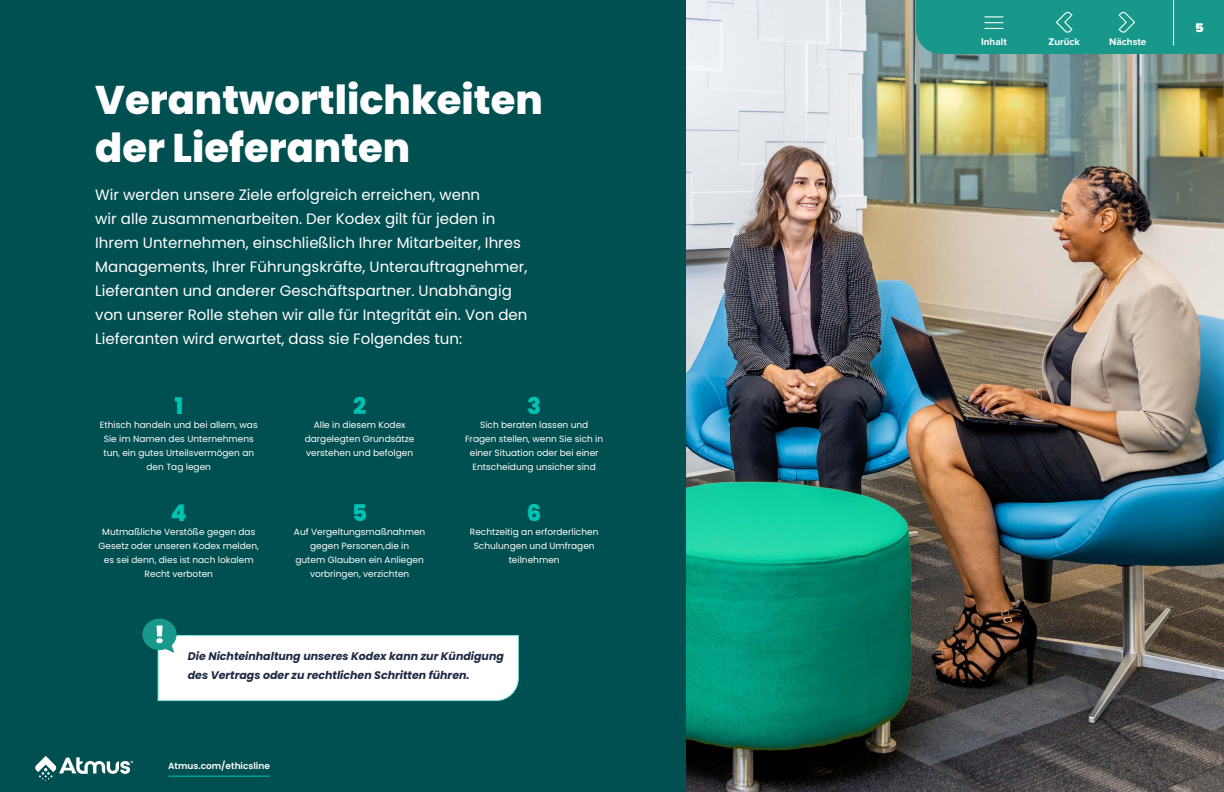
<style>
.page{position:relative;width:1224px;height:792px;background:#fff}
.page>*{position:absolute;margin:0;border:0;box-sizing:border-box;transform-origin:0 0}
.t1{font:800 40px/48px "Poppins";color:#fff}
.t2{font:800 23px "Poppins";color:#00c4b3}
.t3{font:15px/24px "Poppins";color:#fff}
.t4{font:900 13px "Proxima Nova";color:#fff}
.t5{font:italic 700 11px/19px "Poppins";color:#202945}
.t6{font:700 10px "Proxima Nova";color:#fff}
.t7{font:9px/14px "Poppins";color:#fff;text-align:center}
.t8{font:600 9px "Poppins";color:#fff}
</style>
<div class="page">
<img style="left:686px;top:0;width:538px;height:792px">
<div style="left:0;top:0;width:686px;height:792px;background:#004f51"></div>
<div style="left:142px;top:619px;width:35px;height:31px;background:#18988b;border-radius:50%"></div>
<svg style="left:156px;top:626px;width:363px;height:76px;background:#d6e5e5"></svg>
<svg style="left:35px;top:756px;width:97px;height:25px"></svg>
<div style="left:916px;top:0;width:308px;height:54px;background:#18988b"></div>
<hr style="left:168px;top:776px;width:102px;height:1px;background:#00c4b3">
<h1 class="t1" style="left:95px;top:76px;width:449px">Verantwortlichkeiten der Lieferanten</h1>
<p class="t3" style="left:95px;top:183px;width:434px">Wir werden unsere Ziele erfolgreich erreichen, wenn<br>wir alle zusammenarbeiten. Der Kodex gilt für jeden in Ihrem Unternehmen, einschließlich Ihrer Mitarbeiter, Ihres Managements, Ihrer Führungskräfte, Unterauftragnehmer, Lieferanten und anderer Geschäftspartner. Unabhängig von unserer Rolle stehen wir alle für Integrität ein. Von den Lieferanten wird erwartet, dass sie Folgendes tun:</p>
<h2 class="t2" style="left:174px;top:392px;width:10px">1</h2>
<p class="t7" style="left:100px;top:417px;width:159px">Ethisch handeln und bei allem, was<br>Sie im Namen des Unternehmens tun, ein gutes Urteilsvermögen an den Tag legen</p>
<h2 class="t2" style="left:171px;top:500px;width:17px">4</h2>
<p class="t7" style="left:99px;top:525px;width:162px">Mutmaßliche Verstöße gegen das<br>Gesetz oder unseren Kodex melden, es sei denn, dies ist nach lokalem<br>Recht verboten</p>
<h2 class="t2" style="left:353px;top:392px;width:15px">2</h2>
<p class="t7" style="left:305px;top:417px;width:111px">Alle in diesem Kodex dargelegten Grundsätze verstehen und befolgen</p>
<h2 class="t2" style="left:352px;top:500px;width:17px">5</h2>
<p class="t7" style="left:294px;top:525px;width:133px">Auf Vergeltungsmaßnahmen gegen Personen,die in gutem Glauben ein Anliegen vorbringen, verzichten</p>
<h2 class="t2" style="left:527px;top:392px;width:16px">3</h2>
<p class="t7" style="left:465px;top:417px;width:140px">Sich beraten lassen und<br>Fragen stellen, wenn Sie sich in einer Situation oder bei einer<br>Entscheidung unsicher sind</p>
<h2 class="t2" style="left:527px;top:500px;width:16px">6</h2>
<p class="t7" style="left:470px;top:525px;width:130px">Rechtzeitig an erforderlichen<br>Schulungen und Umfragen teilnehmen</p>
<p class="t5" style="left:188px;top:647px;width:318px">Die Nichteinhaltung unseres Kodex kann zur Kündigung des Vertrags oder zu rechtlichen Schritten führen.</p>
<p class="t8" style="left:168px;top:761px;width:103px">Atmus.com/ethicsline</p>
<p class="t6" style="left:981px;top:35px;width:27px">Inhalt</p>
<p class="t6" style="left:1048px;top:35px;width:33px">Zurück</p>
<p class="t6" style="left:1109px;top:35px;width:39px">Nächste</p>
<h3 class="t4" style="left:1195px;top:18px;width:10px">5</h3>
</div>
